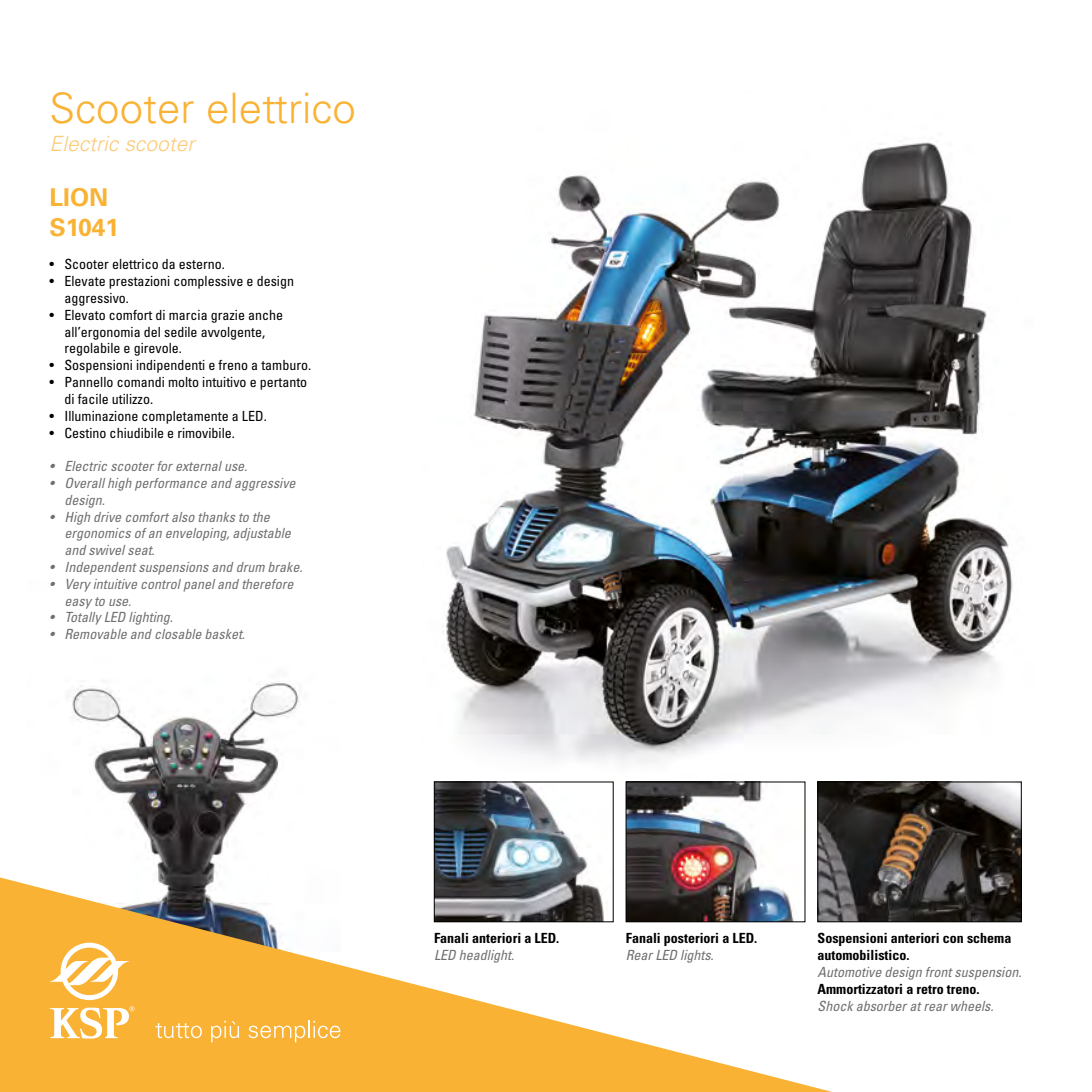
<style>
.page{position:relative;width:1092px;height:1092px;background:#fff}
.page>*{position:absolute;margin:0;border:0;box-sizing:border-box;transform-origin:0 0}
.t1{font:300 42px "Univers LT Std";color:#f9b234}
.t2{font:700 24.5px/29.4px "Univers LT Std";color:#f9b234}
.t3{font:italic 300 21px "Univers LT Std";color:#fcca79}
.t4{font:italic condensed 14px/16.8px "Univers LT Std";color:#706f6f}
.t5{font:condensed 14px/16.8px "Univers LT Std";color:#000}
.t6{font:700 condensed 14px/16.8px "Univers LT Std";color:#000}
</style>
<div class="page">
<img style="left:433px;top:141px;width:589px;height:656px">
<img style="left:71px;top:682px;width:228px;height:191px">
<svg style="left:0;top:873px;width:890px;height:218px"></svg>
<svg style="left:50px;top:942px;width:79px;height:58px"></svg>
<svg style="left:50px;top:1006px;width:84px;height:32px"></svg>
<svg style="left:155px;top:1022px;width:47px;height:16px"></svg>
<svg style="left:211px;top:1020px;width:28px;height:22px"></svg>
<svg style="left:248px;top:1020px;width:92px;height:22px;background:#f9bf58"></svg>
<img style="left:436px;top:783px;width:175px;height:136px">
<div style="left:434px;top:781px;width:179px;height:140px;border:1px solid #000"></div>
<img style="left:627px;top:783px;width:176px;height:136px">
<div style="left:625px;top:781px;width:180px;height:140px;border:1px solid #000"></div>
<img style="left:819px;top:783px;width:200px;height:136px">
<div style="left:817px;top:781px;width:204px;height:140px;border:1px solid #000"></div>
<h1 class="t1" style="left:50px;top:83px;width:307px">Scooter elettrico</h1>
<h3 class="t3" style="left:50px;top:131px;width:146px">Electric scooter</h3>
<h2 class="t2" style="left:50px;top:183px;width:71px">LION<br>S1041</h2>
<p class="t5" style="left:50px;top:256px;width:177px">• Scooter elettrico da esterno.</p>
<p class="t5" style="left:64px;top:272px;width:231px;text-indent:-15px">• Elevate prestazioni complessive e design aggressivo.</p>
<p class="t5" style="left:64px;top:306px;width:220px;text-indent:-15px">• Elevato comfort di marcia grazie anche all’ergonomia del sedile avvolgente, regolabile e girevole.</p>
<p class="t5" style="left:50px;top:356px;width:263px">• Sospensioni indipendenti e freno a tamburo.</p>
<p class="t5" style="left:64px;top:373px;width:244px;text-indent:-15px">• Pannello comandi molto intuitivo e pertanto di facile utilizzo.</p>
<p class="t5" style="left:50px;top:407px;width:219px">• Illuminazione completamente a LED.</p>
<p class="t5" style="left:50px;top:424px;width:187px">• Cestino chiudibile e rimovibile.</p>
<p class="t4" style="left:50px;top:457px;width:199px">• Electric scooter for external use.</p>
<p class="t4" style="left:64px;top:474px;width:232px;text-indent:-15px">• Overall high performance and aggressive design.</p>
<p class="t4" style="left:64px;top:508px;width:228px;text-indent:-15px">• High drive comfort also thanks to the ergonomics of an enveloping, adjustable and swivel seat.</p>
<p class="t4" style="left:50px;top:558px;width:254px">• Independent suspensions and drum brake.</p>
<p class="t4" style="left:64px;top:575px;width:230px;text-indent:-15px">• Very intuitive control panel and therefore easy to use.</p>
<p class="t4" style="left:50px;top:609px;width:125px">• Totally LED lighting.</p>
<p class="t4" style="left:50px;top:625px;width:197px">• Removable and closable basket.</p>
<p class="t6" style="left:434px;top:929px;width:127px">Fanali anteriori a LED.</p>
<p class="t4" style="left:434px;top:946px;width:82px">LED headlight.</p>
<p class="t6" style="left:625px;top:929px;width:133px">Fanali posteriori a LED.</p>
<p class="t4" style="left:625px;top:946px;width:89px">Rear LED lights.</p>
<p class="t6" style="left:817px;top:929px;width:195px">Sospensioni anteriori con schema automobilistico.</p>
<p class="t4" style="left:817px;top:963px;width:205px">Automotive design front suspension.</p>
<p class="t6" style="left:817px;top:980px;width:163px">Ammortizzatori a retro treno.</p>
<p class="t4" style="left:817px;top:997px;width:177px">Shock absorber at rear wheels.</p>
</div>
